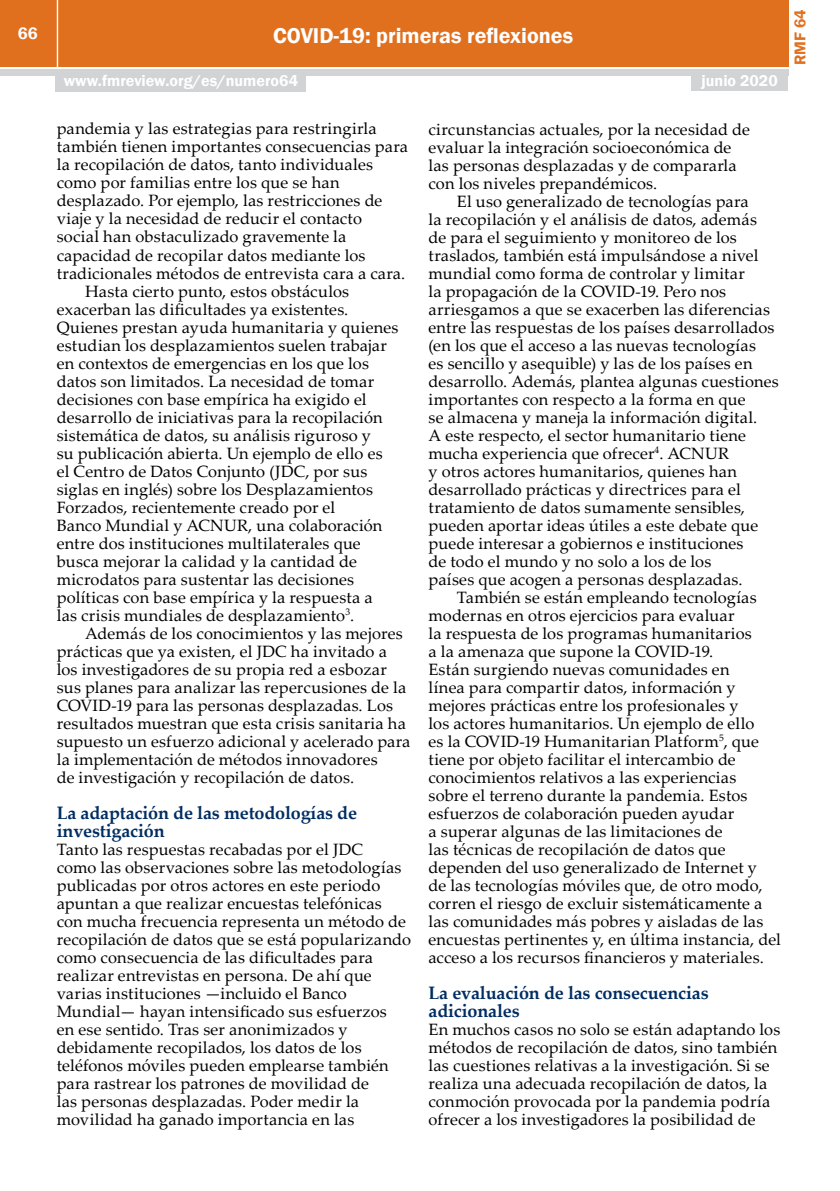
<style>
.page{position:relative;width:840px;height:1191px;background:#fff}
.page>*{position:absolute;margin:0;border:0;box-sizing:border-box;transform-origin:0 0}
.t1{font:600 22px "Franklin Gothic";color:#fff}
.t2{font:700 18px/18px "Palatino Linotype";letter-spacing:-.01em;color:#002d62}
.t3{font:600 17px "Franklin Gothic";color:#fff}
.t4{font:16.4px/18px "Palatino Linotype";letter-spacing:.01em;color:#000}
.t5{font:600 16px "Franklin Gothic";color:#fff}
.t6{font:600 16px "Franklin Gothic";color:#e1701e}
</style>
<div class="page">
<div style="left:0;top:0;width:787px;height:66px;background:#e1701e"></div>
<div style="left:0;top:69px;width:787px;height:6px;background:#d1d3d4"></div>
<hr style="left:57px;top:0;width:1px;height:67px;background:#fff">
<div style="left:691px;top:73px;width:96px;height:18px;background:#d1d3d4"></div>
<div style="left:55px;top:74px;width:251px;height:18px;background:#d1d3d4"></div>
<hr style="left:839px;top:961px;width:1px;height:230px;background:#e6e7e8">
<p class="t3" style="left:18px;top:23px;width:21px">66</p>
<h1 class="t1" style="left:273px;top:22px;width:301px">COVID-19: primeras reflexiones</h1>
<p class="t5" style="left:64px;top:71px;width:236px">www.fmreview.org/es/numero64</p>
<p class="t5" style="left:701px;top:71px;width:78px">junio 2020</p>
<p class="t4" style="left:57px;top:119px;width:321px">pandemia y las estrategias para restringirla</p>
<p class="t4" style="left:57px;top:137px;width:352px">también tienen importantes consecuencias para</p>
<p class="t4" style="left:57px;top:155px;width:318px">la recopilación de datos, tanto individuales</p>
<p class="t4" style="left:57px;top:173px;width:284px">como por familias entre los que se han</p>
<p class="t4" style="left:57px;top:191px;width:327px">desplazado. Por ejemplo, las restricciones de</p>
<p class="t4" style="left:57px;top:209px;width:306px">viaje y la necesidad de reducir el contacto</p>
<p class="t4" style="left:57px;top:227px;width:291px">social han obstaculizado gravemente la</p>
<p class="t4" style="left:57px;top:245px;width:310px">capacidad de recopilar datos mediante los</p>
<p class="t4" style="left:57px;top:263px;width:350px">tradicionales métodos de entrevista cara a cara.</p>
<p class="t4" style="left:85px;top:281px;width:265px">Hasta cierto punto, estos obstáculos</p>
<p class="t4" style="left:57px;top:299px;width:293px">exacerban las dificultades ya existentes.</p>
<p class="t4" style="left:57px;top:317px;width:343px">Quienes prestan ayuda humanitaria y quienes</p>
<p class="t4" style="left:57px;top:335px;width:331px">estudian los desplazamientos suelen trabajar</p>
<p class="t4" style="left:57px;top:353px;width:313px">en contextos de emergencias en los que los</p>
<p class="t4" style="left:57px;top:371px;width:319px">datos son limitados. La necesidad de tomar</p>
<p class="t4" style="left:57px;top:389px;width:311px">decisiones con base empírica ha exigido el</p>
<p class="t4" style="left:57px;top:407px;width:327px">desarrollo de iniciativas para la recopilación</p>
<p class="t4" style="left:57px;top:425px;width:315px">sistemática de datos, su análisis riguroso y</p>
<p class="t4" style="left:57px;top:443px;width:327px">su publicación abierta. Un ejemplo de ello es</p>
<p class="t4" style="left:57px;top:461px;width:312px">el Centro de Datos Conjunto (JDC, por sus</p>
<p class="t4" style="left:57px;top:479px;width:318px">siglas en inglés) sobre los Desplazamientos</p>
<p class="t4" style="left:57px;top:497px;width:280px">Forzados, recientemente creado por el</p>
<p class="t4" style="left:57px;top:515px;width:327px">Banco Mundial y ACNUR, una colaboración</p>
<p class="t4" style="left:57px;top:533px;width:305px">entre dos instituciones multilaterales que</p>
<p class="t4" style="left:57px;top:551px;width:301px">busca mejorar la calidad y la cantidad de</p>
<p class="t4" style="left:57px;top:569px;width:299px">microdatos para sustentar las decisiones</p>
<p class="t4" style="left:57px;top:587px;width:317px">políticas con base empírica y la respuesta a</p>
<p class="t4" style="left:57px;top:605px;width:299px">las crisis mundiales de desplazamiento<sup>3</sup>.</p>
<p class="t4" style="left:85px;top:623px;width:319px">Además de los conocimientos y las mejores</p>
<p class="t4" style="left:57px;top:641px;width:331px">prácticas que ya existen, el JDC ha invitado a</p>
<p class="t4" style="left:57px;top:659px;width:331px">los investigadores de su propia red a esbozar</p>
<p class="t4" style="left:57px;top:677px;width:351px">sus planes para analizar las repercusiones de la</p>
<p class="t4" style="left:57px;top:695px;width:338px">COVID-19 para las personas desplazadas. Los</p>
<p class="t4" style="left:57px;top:713px;width:350px">resultados muestran que esta crisis sanitaria ha</p>
<p class="t4" style="left:57px;top:731px;width:355px">supuesto un esfuerzo adicional y acelerado para</p>
<p class="t4" style="left:57px;top:749px;width:322px">la implementación de métodos innovadores</p>
<p class="t4" style="left:57px;top:767px;width:299px">de investigación y recopilación de datos.</p>
<p class="t2" style="left:57px;top:803px;width:302px">La adaptación de las metodologías de investigación</p>
<p class="t4" style="left:57px;top:839px;width:355px">Tanto las respuestas recabadas por el JDC<br>como las observaciones sobre las metodologías publicadas por otros actores en este periodo apuntan a que realizar encuestas telefónicas con mucha frecuencia representa un método de recopilación de datos que se está popularizando como consecuencia de las dificultades para realizar entrevistas en persona. De ahí que varias instituciones —incluido el Banco Mundial— hayan intensificado sus esfuerzos<br>en ese sentido. Tras ser anonimizados y debidamente recopilados, los datos de los teléfonos móviles pueden emplearse también para rastrear los patrones de movilidad de<br>las personas desplazadas. Poder medir la movilidad ha ganado importancia en las</p>
<p class="t4" style="left:428px;top:119px;width:323px">circunstancias actuales, por la necesidad de evaluar la integración socioeconómica de las personas desplazadas y de compararla con los niveles prepandémicos.</p>
<p class="t4" style="left:428px;top:191px;width:351px;text-indent:28px">El uso generalizado de tecnologías para<br>la recopilación y el análisis de datos, además de para el seguimiento y monitoreo de los traslados, también está impulsándose a nivel mundial como forma de controlar y limitar<br>la propagación de la COVID-19. Pero nos arriesgamos a que se exacerben las diferencias entre las respuestas de los países desarrollados (en los que el acceso a las nuevas tecnologías<br>es sencillo y asequible) y las de los países en desarrollo. Además, plantea algunas cuestiones importantes con respecto a la forma en que<br>se almacena y maneja la información digital.<br>A este respecto, el sector humanitario tiene mucha experiencia que ofrecer<sup>4</sup>. ACNUR<br>y otros actores humanitarios, quienes han desarrollado prácticas y directrices para el tratamiento de datos sumamente sensibles, pueden aportar ideas útiles a este debate que puede interesar a gobiernos e instituciones<br>de todo el mundo y no solo a los de los<br>países que acogen a personas desplazadas.</p>
<p class="t4" style="left:428px;top:587px;width:354px;text-indent:28px">También se están empleando tecnologías modernas en otros ejercicios para evaluar<br>la respuesta de los programas humanitarios<br>a la amenaza que supone la COVID-19.<br>Están surgiendo nuevas comunidades en<br>línea para compartir datos, información y mejores prácticas entre los profesionales y<br>los actores humanitarios. Un ejemplo de ello<br>es la COVID-19 Humanitarian Platform<sup>5</sup>, que tiene por objeto facilitar el intercambio de conocimientos relativos a las experiencias<br>sobre el terreno durante la pandemia. Estos esfuerzos de colaboración pueden ayudar<br>a superar algunas de las limitaciones de<br>las técnicas de recopilación de datos que dependen del uso generalizado de Internet y<br>de las tecnologías móviles que, de otro modo, corren el riesgo de excluir sistemáticamente a las comunidades más pobres y aisladas de las encuestas pertinentes y, en última instancia, del acceso a los recursos financieros y materiales.</p>
<p class="t2" style="left:428px;top:983px;width:281px">La evaluación de las consecuencias adicionales</p>
<p class="t4" style="left:428px;top:1019px;width:353px">En muchos casos no solo se están adaptando los métodos de recopilación de datos, sino también las cuestiones relativas a la investigación. Si se realiza una adecuada recopilación de datos, la conmoción provocada por la pandemia podría ofrecer a los investigadores la posibilidad de</p>
<p class="t6" style="left:789px;top:65px;width:58px;rotate:-90deg">RMF 64</p>
</div>
